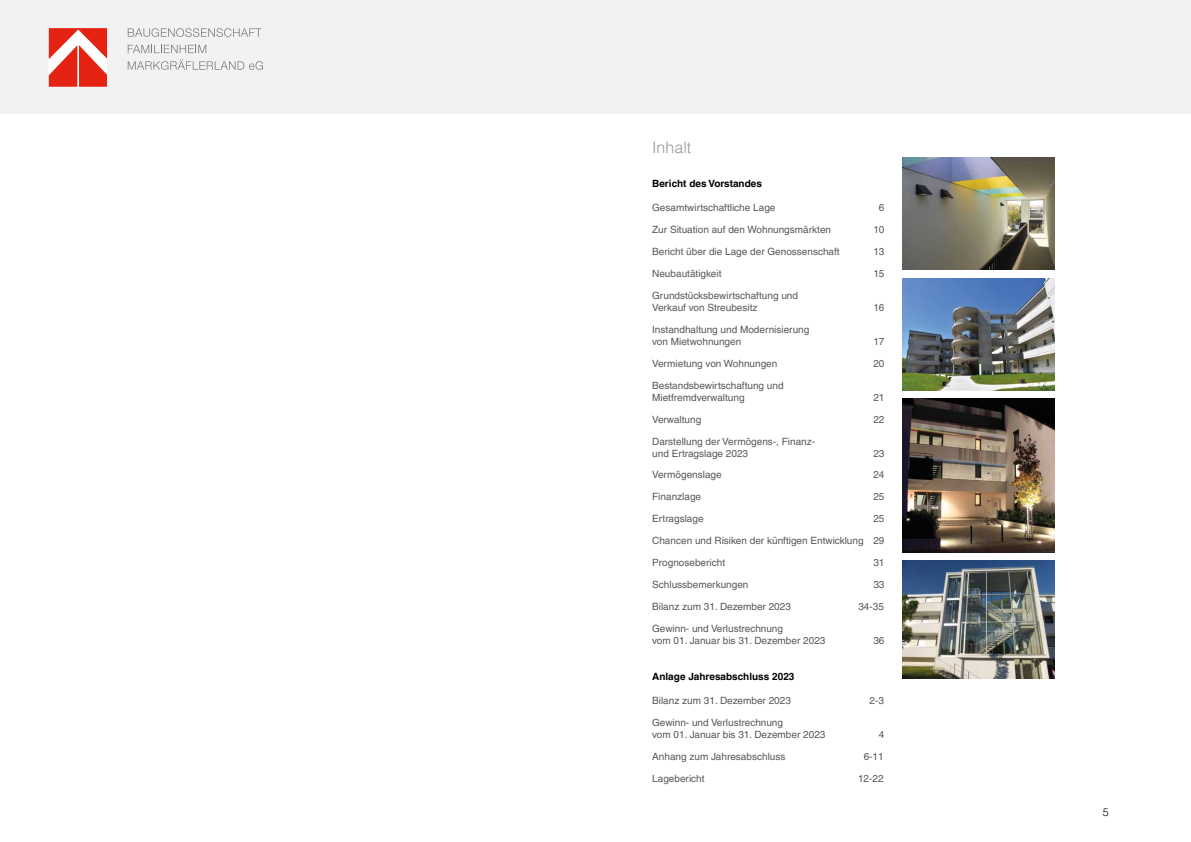
<style>
.page{position:relative;width:1191px;height:842px;background:#fff}
.page>*{position:absolute;margin:0;border:0;box-sizing:border-box;transform-origin:0 0}
.t1{font:300 16px "Helvetica LT Pro";color:#989493}
.t2{font:300 10.7px "Helvetica LT Pro";color:#000}
.t3{font:10px/12px "Helvetica LT Pro";color:#575756}
.t4{font:700 10px "Helvetica LT Pro";color:#000}
</style>
<div class="page">
<div style="left:0;top:0;width:1191px;height:113px;background:#f3f2f2"></div>
<svg style="left:49px;top:28px;width:58px;height:59px"></svg>
<svg style="left:128px;top:28px;width:134px;height:9px"></svg>
<svg style="left:128px;top:45px;width:78px;height:8px"></svg>
<svg style="left:128px;top:59px;width:135px;height:11px"></svg>
<img style="left:902px;top:157px;width:152px;height:113px">
<img style="left:902px;top:561px;width:152px;height:117px">
<img style="left:902px;top:399px;width:152px;height:153px">
<img style="left:902px;top:278px;width:152px;height:112px">
<h1 class="t1" style="left:652px;top:138px;width:41px">Inhalt</h1>
<p class="t4" style="left:652px;top:178px;width:111px">Bericht des Vorstandes</p>
<p class="t3" style="left:652px;top:202px;width:125px">Gesamtwirtschaftliche Lage</p>
<p class="t3" style="left:879px;top:202px;width:7px">6</p>
<p class="t3" style="left:652px;top:224px;width:180px">Zur Situation auf den Wohnungsmärkten</p>
<p class="t3" style="left:873px;top:224px;width:13px">10</p>
<p class="t3" style="left:652px;top:245px;width:189px">Bericht über die Lage der Genossenschaft</p>
<p class="t3" style="left:873px;top:245px;width:13px">13</p>
<p class="t3" style="left:652px;top:267px;width:71px">Neubautätigkeit</p>
<p class="t3" style="left:873px;top:267px;width:13px">15</p>
<p class="t3" style="left:652px;top:289px;width:147px">Grundstücksbewirtschaftung und<br>Verkauf von Streubesitz</p>
<p class="t3" style="left:873px;top:301px;width:13px">16</p>
<p class="t3" style="left:652px;top:323px;width:159px">Instandhaltung und Modernisierung von Mietwohnungen</p>
<p class="t3" style="left:873px;top:335px;width:13px">17</p>
<p class="t3" style="left:652px;top:357px;width:127px">Vermietung von Wohnungen</p>
<p class="t3" style="left:873px;top:357px;width:13px">20</p>
<p class="t3" style="left:652px;top:379px;width:133px">Bestandsbewirtschaftung und<br>Mietfremdverwaltung</p>
<p class="t3" style="left:873px;top:391px;width:13px">21</p>
<p class="t3" style="left:652px;top:413px;width:51px">Verwaltung</p>
<p class="t3" style="left:873px;top:413px;width:13px">22</p>
<p class="t3" style="left:652px;top:435px;width:164px">Darstellung der Vermögens-, Finanz&shy;und Ertragslage 2023</p>
<p class="t3" style="left:873px;top:447px;width:13px">23</p>
<p class="t3" style="left:652px;top:469px;width:71px">Vermögenslage</p>
<p class="t3" style="left:873px;top:469px;width:13px">24</p>
<p class="t3" style="left:652px;top:491px;width:50px">Finanzlage</p>
<p class="t3" style="left:873px;top:491px;width:13px">25</p>
<p class="t3" style="left:652px;top:513px;width:53px">Ertragslage</p>
<p class="t3" style="left:652px;top:508px;width:234px;line-height:21.9px;text-align:justify;text-indent:221px">25<br>Chancen und Risiken der künftigen Entwicklung 29<br>Prognosebericht</p>
<p class="t3" style="left:873px;top:557px;width:13px">31</p>
<p class="t3" style="left:652px;top:578px;width:98px">Schlussbemerkungen</p>
<p class="t3" style="left:873px;top:578px;width:13px">33</p>
<p class="t3" style="left:652px;top:600px;width:140px">Bilanz zum 31. Dezember 2023</p>
<p class="t3" style="left:858px;top:600px;width:27px">34-35</p>
<p class="t3" style="left:652px;top:622px;width:175px">Gewinn- und Verlustrechnung<br>vom 01. Januar bis 31. Dezember 2023</p>
<p class="t3" style="left:873px;top:634px;width:13px">36</p>
<p class="t4" style="left:652px;top:670px;width:144px">Anlage Jahresabschluss 2023</p>
<p class="t3" style="left:652px;top:694px;width:140px">Bilanz zum 31. Dezember 2023</p>
<p class="t3" style="left:869px;top:694px;width:16px">2-3</p>
<p class="t3" style="left:652px;top:716px;width:175px">Gewinn- und Verlustrechnung<br>vom 01. Januar bis 31. Dezember 2023</p>
<p class="t3" style="left:879px;top:728px;width:7px">4</p>
<p class="t3" style="left:652px;top:750px;width:135px">Anhang zum Jahresabschluss</p>
<p class="t3" style="left:863px;top:750px;width:22px">6-11</p>
<p class="t3" style="left:652px;top:772px;width:54px">Lagebericht</p>
<p class="t3" style="left:858px;top:772px;width:27px">12-22</p>
<p class="t2" style="left:1103px;top:805px;width:7px">5</p>
</div>
